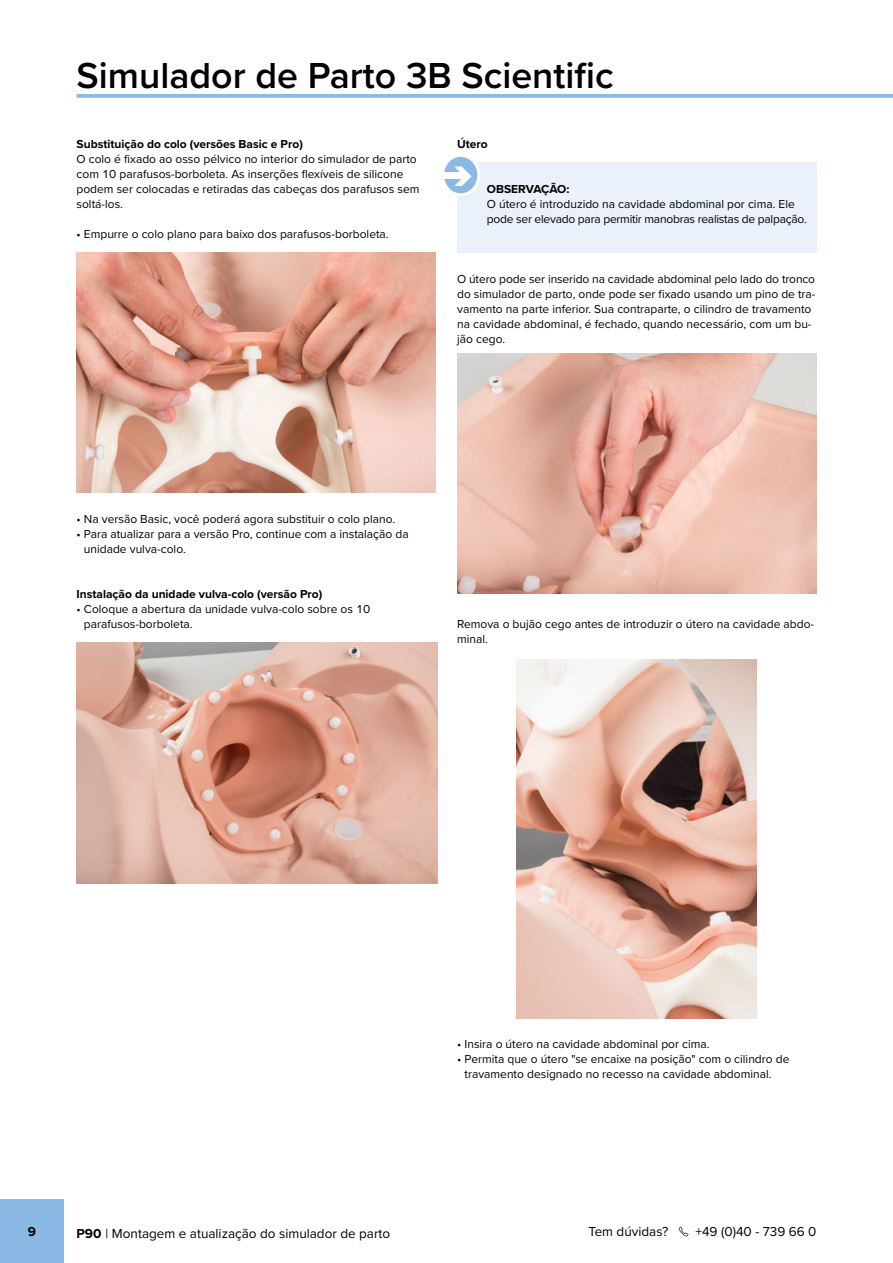
<style>
.page{position:relative;width:893px;height:1263px;background:#fff}
.page>*{position:absolute;margin:0;border:0;box-sizing:border-box;transform-origin:0 0}
.t1{font:600 37.5px "Proxima Nova";color:#000}
.t2{font:13.5px "Proxima Nova";color:#000}
.t3{font:700 13.5px "Proxima Nova";color:#000}
.t4{font:12px/15px "Proxima Nova";color:#000}
.t5{font:12px/15px "Proxima Nova";letter-spacing:-.02em;color:#000}
.t6{font:700 12px "Proxima Nova";color:#000}
.s1{font-weight:700}
</style>
<div class="page">
<svg style="left:77px;top:94px;width:816px;height:4px;background:#90bde5"></svg>
<div style="left:0;top:1199px;width:64px;height:64px;background:#89b9e4"></div>
<img style="left:77px;top:643px;width:360px;height:241px">
<img style="left:457px;top:353px;width:359px;height:240px">
<div style="left:457px;top:163px;width:359px;height:90px;background:#eaf1fb"></div>
<img style="left:77px;top:253px;width:359px;height:239px">
<img style="left:517px;top:659px;width:240px;height:359px">
<svg style="left:442px;top:155px;width:37px;height:40px"></svg>
<div style="left:441px;top:154px;width:39px;height:42px;border:3px solid #fff;border-radius:50%"></div>
<div style="left:437px;top:172px;width:28px;height:7px;background:#fff"></div>
<svg style="left:679px;top:1227px;width:9px;height:9px"></svg>
<svg style="left:448px;top:166px;width:24px;height:20px"></svg>
<h1 class="t1" style="left:77px;top:48px;width:539px">Simulador de Parto 3B Scientific</h1>
<p class="t6" style="left:77px;top:135px;width:228px">Substituição do colo (versões Basic e Pro)</p>
<p class="t4" style="left:77px;top:150px;width:344px">O colo é fixado ao osso pélvico no interior do simulador de parto com 10 parafusos-borboleta. As inserções flexíveis de silicone podem ser colocadas e retiradas das cabeças dos parafusos sem soltá-los.</p>
<p class="t4" style="left:77px;top:225px;width:314px">• Empurre o colo plano para baixo dos parafusos-borboleta.</p>
<p class="t6" style="left:457px;top:135px;width:32px">Útero</p>
<p class="t6" style="left:487px;top:180px;width:84px">OBSERVAÇÃO:</p>
<p class="t5" style="left:487px;top:195px;width:321px">O útero é introduzido na cavidade abdominal por cima. Ele pode ser elevado para permitir manobras realistas de palpação.</p>
<p class="t4" style="left:457px;top:270px;width:360px">O útero pode ser inserido na cavidade abdominal pelo lado do tronco do simulador de parto, onde pode ser fixado usando um pino de tra&shy;vamento na parte inferior. Sua contraparte, o cilindro de travamento na cavidade abdominal, é fechado, quando necessário, com um bu&shy;jão cego.</p>
<p class="t4" style="left:77px;top:510px;width:320px">• Na versão Basic, você poderá agora substituir o colo plano.</p>
<p class="t4" style="left:84px;top:525px;width:326px;text-indent:-7px">• Para atualizar para a versão Pro, continue com a instalação da unidade vulva-colo.</p>
<p class="t6" style="left:77px;top:585px;width:247px">Instalação da unidade vulva-colo (versão Pro)</p>
<p class="t4" style="left:84px;top:600px;width:288px;text-indent:-7px">• Coloque a abertura da unidade vulva-colo sobre os 10 parafusos-borboleta.</p>
<p class="t4" style="left:457px;top:615px;width:359px">Remova o bujão cego antes de introduzir o útero na cavidade abdo&shy;minal.</p>
<p class="t4" style="left:457px;top:1035px;width:254px">• Insira o útero na cavidade abdominal por cima.</p>
<p class="t4" style="left:464px;top:1050px;width:326px;text-indent:-7px">• Permita que o útero "se encaixe na posição" com o cilindro de travamento designado no recesso na cavidade abdominal.</p>
<p class="t3" style="left:28px;top:1222px;width:10px">9</p>
<p class="t2" style="left:588px;top:1222px;width:81px">Tem dúvidas?</p>
<p class="t2" style="left:695px;top:1222px;width:123px">+49 (0)40 - 739 66 0</p>
<p class="t2" style="left:77px;top:1223px;width:315px"><span class="s1">P90</span> | Montagem e atualização do simulador de parto</p>
</div>
